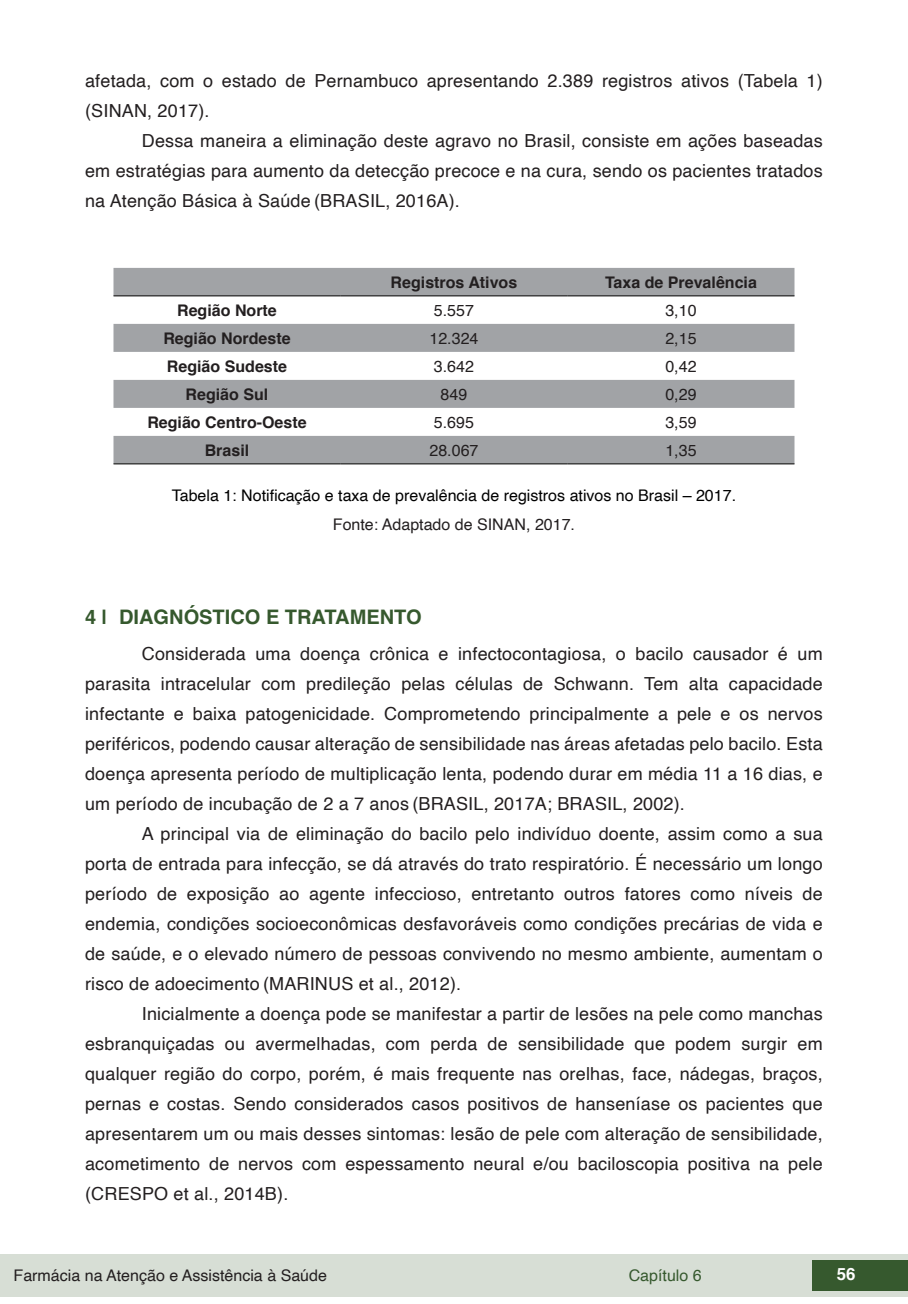
<style>
.page{position:relative;width:908px;height:1304px;background:#fff}
.page>*{position:absolute;margin:0;border:0;box-sizing:border-box;transform-origin:0 0}
.t1{font:700 20px "Helvetica";color:#36592e}
.txt{font:18px/30px "Helvetica";letter-spacing:.01em;color:#231f20;text-align:justify}
.t2{font:700 16.8px "Helvetica";color:#fff}
.tab_txt_centro{font:700 16px "Helvetica";color:#231f20}
.info_tab_graf_imag{font:16px "Helvetica";color:#000}
.fonte_tab_gra_imag{font:16px "Helvetica";color:#231f20}
.tab_txt_centro-2{font:16px "Helvetica";color:#231f20}
.t3{font:16px "Helvetica";color:#36592e}
</style>
<div class="page">
<div style="left:0;top:1254px;width:906px;height:43px;background:#d7ded5"></div>
<div style="left:812px;top:1261px;width:95px;height:30px;background:#36592e"></div>
<svg style="left:113px;top:268px;width:681px;height:195px;fill:#a1a3a6"></svg>
<hr style="left:113px;top:295px;width:227px;height:1px;background:#000">
<hr style="left:340px;top:295px;width:227px;height:1px;background:#000">
<hr style="left:567px;top:295px;width:227px;height:1px;background:#000">
<hr style="left:113px;top:463px;width:227px;height:1px;background:#000">
<hr style="left:340px;top:463px;width:227px;height:1px;background:#000">
<hr style="left:567px;top:463px;width:227px;height:1px;background:#000">
<p class="txt" style="left:85px;top:66px;width:738px">afetada, com o estado de Pernambuco apresentando 2.389 registros ativos (Tabela 1) (SINAN, 2017).</p>
<p class="txt" style="left:85px;top:126px;width:738px;text-indent:57px">Dessa maneira a eliminação deste agravo no Brasil, consiste em ações baseadas em estratégias para aumento da detecção precoce e na cura, sendo os pacientes tratados na Atenção Básica à Saúde (BRASIL, 2016A).</p>
<p class="tab_txt_centro" style="left:390px;top:269px;width:128px">Registros Ativos</p>
<p class="tab_txt_centro" style="left:604px;top:269px;width:153px">Taxa de Prevalência</p>
<p class="tab_txt_centro" style="left:177px;top:297px;width:101px">Região Norte</p>
<p class="tab_txt_centro-2" style="left:434px;top:298px;width:42px">5.557</p>
<p class="tab_txt_centro-2" style="left:665px;top:298px;width:33px">3,10</p>
<p class="tab_txt_centro" style="left:163px;top:325px;width:129px">Região Nordeste</p>
<p class="tab_txt_centro-2" style="left:429px;top:326px;width:50px">12.324</p>
<p class="tab_txt_centro-2" style="left:665px;top:326px;width:33px">2,15</p>
<p class="tab_txt_centro" style="left:167px;top:353px;width:122px">Região Sudeste</p>
<p class="tab_txt_centro-2" style="left:434px;top:354px;width:42px">3.642</p>
<p class="tab_txt_centro-2" style="left:665px;top:354px;width:33px">0,42</p>
<p class="tab_txt_centro" style="left:185px;top:381px;width:84px">Região Sul</p>
<p class="tab_txt_centro-2" style="left:440px;top:382px;width:28px">849</p>
<p class="tab_txt_centro-2" style="left:665px;top:382px;width:33px">0,29</p>
<p class="tab_txt_centro" style="left:147px;top:409px;width:161px">Região Centro-Oeste</p>
<p class="tab_txt_centro-2" style="left:434px;top:410px;width:42px">5.695</p>
<p class="tab_txt_centro-2" style="left:665px;top:410px;width:33px">3,59</p>
<p class="tab_txt_centro" style="left:205px;top:437px;width:46px">Brasil</p>
<p class="tab_txt_centro-2" style="left:429px;top:438px;width:50px">28.067</p>
<p class="tab_txt_centro-2" style="left:665px;top:438px;width:33px">1,35</p>
<p class="info_tab_graf_imag" style="left:172px;top:483px;width:565px">Tabela 1: Notificação e taxa de prevalência de registros ativos no Brasil – 2017.</p>
<p class="fonte_tab_gra_imag" style="left:333px;top:512px;width:243px">Fonte: Adaptado de SINAN, 2017.</p>
<p class="t1" style="left:85px;top:601px;width:338px">4 | DIAGNÓSTICO E TRATAMENTO</p>
<p class="txt" style="left:85px;top:639px;width:738px;text-indent:57px">Considerada uma doença crônica e infectocontagiosa, o bacilo causador é um parasita intracelular com predileção pelas células de Schwann. Tem alta capacidade infectante e baixa patogenicidade. Comprometendo principalmente a pele e os nervos periféricos, podendo causar alteração de sensibilidade nas áreas afetadas pelo bacilo. Esta doença apresenta período de multiplicação lenta, podendo durar em média 11 a 16 dias, e um período de incubação de 2 a 7 anos (BRASIL, 2017A; BRASIL, 2002).</p>
<p class="txt" style="left:85px;top:819px;width:738px;text-indent:57px">A principal via de eliminação do bacilo pelo indivíduo doente, assim como a sua porta de entrada para infecção, se dá através do trato respiratório. É necessário um longo período de exposição ao agente infeccioso, entretanto outros fatores como níveis de endemia, condições socioeconômicas desfavoráveis como condições precárias de vida e de saúde, e o elevado número de pessoas convivendo no mesmo ambiente, aumentam o risco de adoecimento (MARINUS et al., 2012).</p>
<p class="txt" style="left:85px;top:999px;width:738px;text-indent:57px">Inicialmente a doença pode se manifestar a partir de lesões na pele como manchas esbranquiçadas ou avermelhadas, com perda de sensibilidade que podem surgir em qualquer região do corpo, porém, é mais frequente nas orelhas, face, nádegas, braços, pernas e costas. Sendo considerados casos positivos de hanseníase os pacientes que apresentarem um ou mais desses sintomas: lesão de pele com alteração de sensibilidade, acometimento de nervos com espessamento neural e/ou baciloscopia positiva na pele (CRESPO et al., 2014B).</p>
<p class="fonte_tab_gra_imag" style="left:14px;top:1263px;width:315px">Farmácia na Atenção e Assistência à Saúde</p>
<p class="t3" style="left:628px;top:1263px;width:74px">Capítulo 6</p>
<p class="t2" style="left:836px;top:1261px;width:20px">56</p>
</div>
